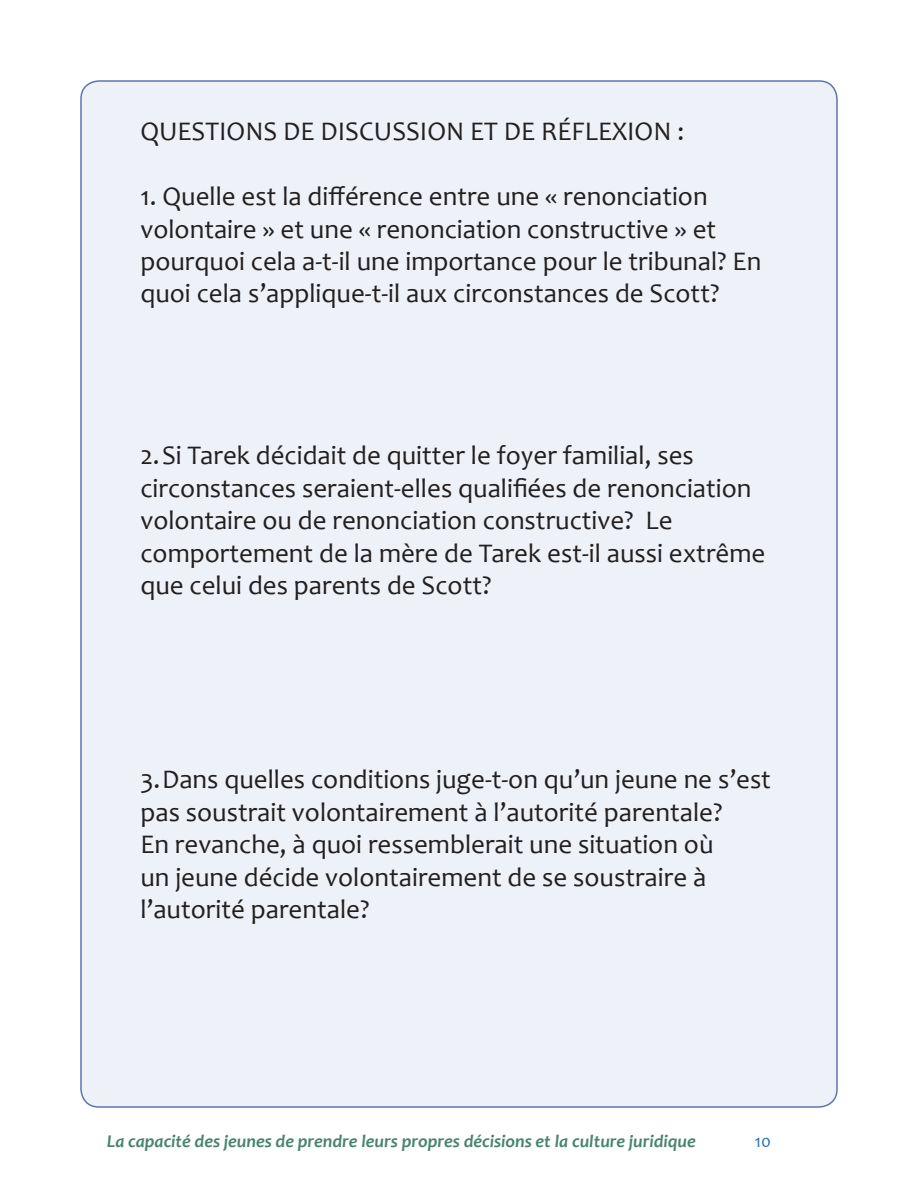
<style>
.page{position:relative;width:918px;height:1188px;background:#fff}
.page>*{position:absolute;margin:0;border:0;box-sizing:border-box;transform-origin:0 0}
.Paragraph_Style_3{font:27px/32.4px "Candara";color:#231f20}
.t1{font:italic 700 18px "Candara";color:#49846e}
.t2{font:18px "Candara";color:#2972b9}
</style>
<div class="page">
<div style="left:81px;top:81px;width:756px;height:1026px;background:#eef1f7;border-radius:18px"></div>
<p class="Paragraph_Style_3" style="left:140px;top:115px;width:545px">QUESTIONS DE DISCUSSION ET DE RÉFLEXION :</p>
<p class="Paragraph_Style_3" style="left:140px;top:180px;width:622px">1. Quelle est la différence entre une « renonciation volontaire » et une « renonciation constructive » et pourquoi cela a-t-il une importance pour le tribunal? En quoi cela s’applique-t-il aux circonstances de Scott?</p>
<p class="Paragraph_Style_3" style="left:140px;top:439px;width:626px">2.Si Tarek décidait de quitter le foyer familial, ses circonstances seraient-elles qualifiées de renonciation volontaire ou de renonciation constructive? Le comportement de la mère de Tarek est-il aussi extrême que celui des parents de Scott?</p>
<p class="Paragraph_Style_3" style="left:140px;top:763px;width:632px">3.Dans quelles conditions juge-t-on qu’un jeune ne s’est pas soustrait volontairement à l’autorité parentale?<br>En revanche, à quoi ressemblerait une situation où<br>un jeune décide volontairement de se soustraire à l’autorité parentale?</p>
<p class="t1" style="left:107px;top:1130px;width:590px">La capacité des jeunes de prendre leurs propres décisions et la culture juridique</p>
<p class="t2" style="left:755px;top:1130px;width:18px">10</p>
</div>
